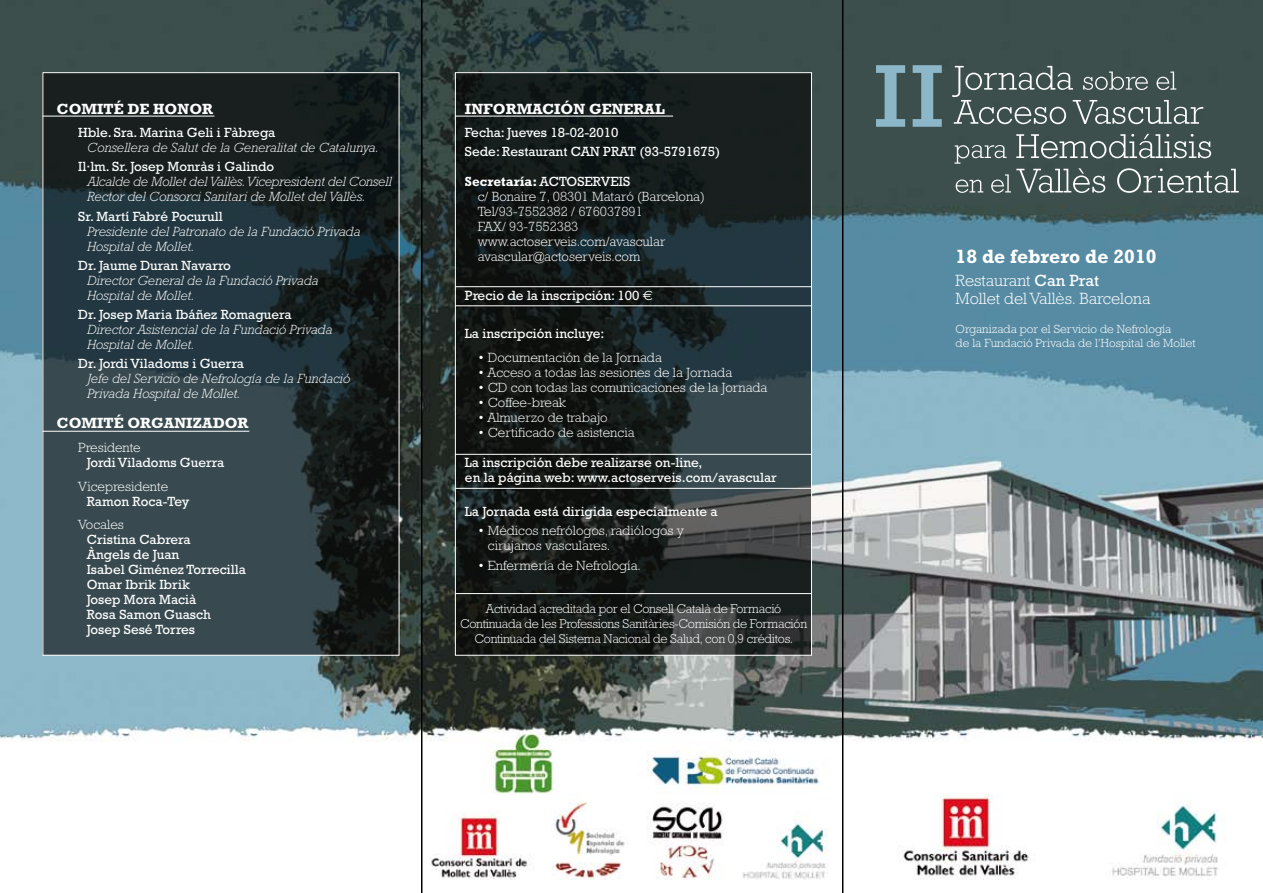
<style>
.page{position:relative;width:1263px;height:893px;background:#fff}
.page>*{position:absolute;margin:0;border:0;box-sizing:border-box;transform-origin:0 0}
.t1{font:700 19.5px "Rockwell";color:#fff}
.t2{font:300 16.5px/18px "Rockwell";color:#fff}
.t3{font:700 15px "Rockwell";color:#fff}
.t4{font:13.5px/15px "Rockwell";color:#fff}
.t5{font:300 13.5px/15px "Rockwell";color:#fff}
.t6{font:italic 300 13.5px/15px "Rockwell";color:#fff}
.t7{font:300 12.9px/15px "Rockwell";letter-spacing:-.02em;color:#fff;text-align:center}
.t8{font:300 12px/13.5px "Rockwell";color:#fff}
.s1{font-weight:700}
.s2{font-weight:400}
.s3{font-family:"Euro Sans"}
</style>
<div class="page">
<img style="left:0;top:0;width:1263px;height:893px">
<hr style="left:421px;top:0;width:1px;height:893px;background:#000">
<hr style="left:842px;top:0;width:1px;height:893px;background:#000">
<svg style="left:876px;top:65px;width:66px;height:62px;background:#628189"></svg>
<svg style="left:952px;top:66px;width:251px;height:58px;background:#586866"></svg>
<svg style="left:954px;top:134px;width:285px;height:59px;background:#5a6a68"></svg>
<svg style="left:45px;top:74px;width:352px;height:580px;background:#243337"></svg>
<hr style="left:43px;top:116px;width:171px;height:1px;background:#fff">
<hr style="left:43px;top:431px;width:206px;height:1px;background:#fff">
<svg style="left:457px;top:74px;width:353px;height:580px;background:#1b2324"></svg>
<hr style="left:455px;top:116px;width:218px;height:1px;background:#fff">
<hr style="left:455px;top:454px;width:356px;height:1px;background:#fff">
<hr style="left:455px;top:488px;width:356px;height:1px;background:#fff">
<hr style="left:455px;top:286px;width:356px;height:1px;background:#fff">
<hr style="left:455px;top:305px;width:356px;height:1px;background:#fff">
<hr style="left:455px;top:593px;width:356px;height:1px;background:#fff">
<p class="t3" style="left:57px;top:100px;width:158px">COMITÉ DE HONOR</p>
<p class="t4" style="left:78px;top:125px;width:199px">Hble. Sra. Marina Geli i Fàbrega</p>
<p class="t6" style="left:87px;top:140px;width:293px">Consellera de Salut de la Generalitat de Catalunya.</p>
<p class="t4" style="left:78px;top:159px;width:198px">Il·lm. Sr. Josep Monràs i Galindo</p>
<p class="t6" style="left:87px;top:174px;width:306px">Alcalde de Mollet del Vallès. Vicepresident del Consell<br>Rector del Consorci Sanitari de Mollet del Vallès.</p>
<p class="t4" style="left:78px;top:209px;width:146px">Sr. Martí Fabré Pocurull</p>
<p class="t6" style="left:87px;top:224px;width:275px">Presidente del Patronato de la Fundació Privada<br>Hospital de Mollet.</p>
<p class="t4" style="left:78px;top:258px;width:154px">Dr. Jaume Duran Navarro</p>
<p class="t6" style="left:87px;top:273px;width:233px">Director General de la Fundació Privada<br>Hospital de Mollet.</p>
<p class="t4" style="left:78px;top:307px;width:215px">Dr. Josep Maria Ibáñez Romaguera</p>
<p class="t6" style="left:87px;top:322px;width:247px">Director Asistencial de la Fundació Privada<br>Hospital de Mollet.</p>
<p class="t4" style="left:78px;top:356px;width:167px">Dr. Jordi Viladoms i Guerra</p>
<p class="t6" style="left:87px;top:371px;width:265px">Jefe del Servicio de Nefrología de la Fundació<br>Privada Hospital de Mollet.</p>
<p class="t3" style="left:57px;top:415px;width:193px">COMITÉ ORGANIZADOR</p>
<p class="t5" style="left:78px;top:440px;width:64px">Presidente</p>
<p class="t4" style="left:87px;top:455px;width:139px">Jordi Viladoms Guerra</p>
<p class="t5" style="left:78px;top:478px;width:91px">Vicepresidente</p>
<p class="t4" style="left:87px;top:493px;width:104px">Ramon Roca-Tey</p>
<p class="t5" style="left:78px;top:517px;width:47px">Vocales</p>
<p class="t4" style="left:87px;top:532px;width:161px">Cristina Cabrera<br>Àngels de Juan<br>Isabel Giménez Torrecilla<br>Omar Ibrik Ibrik<br>Josep Mora Macià<br>Rosa Samon Guasch<br>Josep Sesé Torres</p>
<p class="t3" style="left:465px;top:100px;width:201px">INFORMACIÓN GENERAL</p>
<p class="t4" style="left:465px;top:123px;width:257px;line-height:19.2px">Fecha: Jueves 18-02-2010<br>Sede: Restaurant CAN PRAT (93-5791675)</p>
<p class="t5" style="left:478px;top:174px;width:229px;text-indent:-13px"><span class="s1">Secretaría:</span> <span class="s2">ACTOSERVEIS<br></span>c/ Bonaire 7, 08301 Mataró (Barcelona)<br>Tel/93-7552382 / 676037891<br>FAX/ 93-7552383 www.actoserveis.com/avascular avascular@actoserveis.com</p>
<p class="t4" style="left:465px;top:288px;width:189px">Precio de la inscripción: 100 <span class="s3">€</span></p>
<p class="t4" style="left:465px;top:326px;width:141px">La inscripción incluye:</p>
<p class="t5" style="left:478px;top:350px;width:186px">• Documentación de la Jornada</p>
<p class="t5" style="left:478px;top:365px;width:256px">• Acceso a todas las sesiones de la Jornada</p>
<p class="t5" style="left:478px;top:380px;width:291px">• CD con todas las comunicaciones de la Jornada</p>
<p class="t5" style="left:478px;top:395px;width:90px">• Coffee-break</p>
<p class="t5" style="left:478px;top:410px;width:132px">• Almuerzo de trabajo</p>
<p class="t5" style="left:478px;top:425px;width:158px">• Certificado de asistencia</p>
<p class="t4" style="left:465px;top:455px;width:313px">La inscripción debe realizarse on-line,<br>en la página web: www.actoserveis.com/avascular</p>
<p class="t4" style="left:465px;top:504px;width:254px">La Jornada está dirigida especialmente a</p>
<p class="t5" style="left:488px;top:523px;width:198px;text-indent:-10px">• Médicos nefrólogos, radiólogos y cirujanos vasculares.</p>
<p class="t5" style="left:478px;top:558px;width:165px">• Enfermería de Nefrología.</p>
<p class="t7" style="left:460px;top:601px;width:349px">Actividad acreditada por el Consell Català de Formació<br>Continuada de les Professions Sanitàries-Comisión de Formación<br>Continuada del Sistema Nacional de Salud, con 0,9 créditos.</p>
<h1 class="t1" style="left:956px;top:245px;width:202px">18 de febrero de 2010</h1>
<p class="t2" style="left:956px;top:271px;width:196px">Restaurant <span class="s2">Can Prat<br></span>Mollet del Vallès. Barcelona</p>
<p class="t8" style="left:956px;top:322px;width:241px">Organizada por el Servicio de Nefrología<br>de la Fundació Privada de l’Hospital de Mollet</p>
</div>
